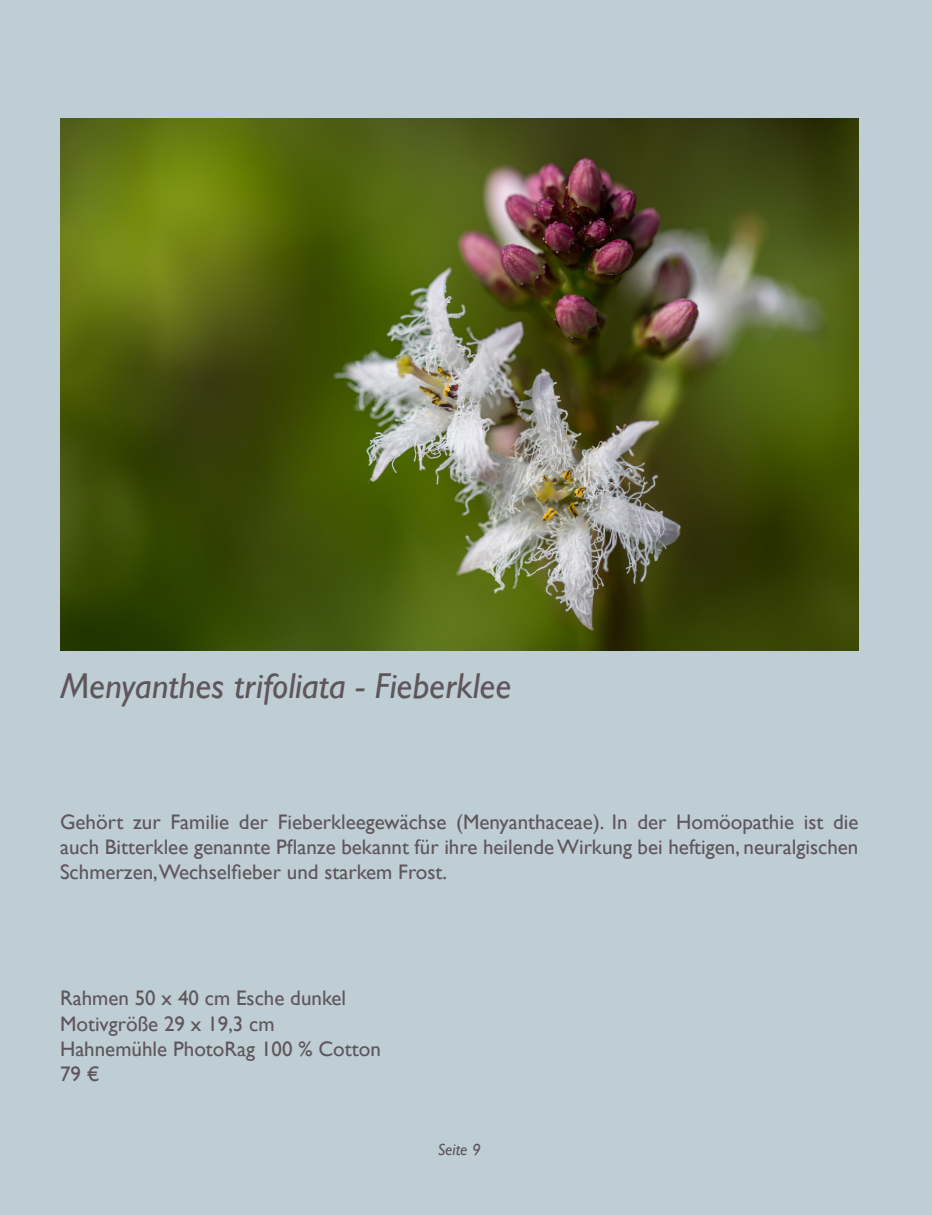
<style>
.page{position:relative;width:932px;height:1215px;background:#bfcdd4}
.page>*{position:absolute;margin:0;border:0;box-sizing:border-box;transform-origin:0 0}
.t1{font:italic 36px "Gill Sans";color:#5d565b}
.t2{font:21px/25.2px "Gill Sans";color:#5d565b;text-align:justify}
.t3{font:italic 16.5px "Gill Sans";color:#5d565b}
</style>
<div class="page">
<img style="left:60px;top:118px;width:798px;height:533px">
<h1 class="t1" style="left:60px;top:666px;width:452px">Menyanthes trifoliata - Fieberklee</h1>
<p class="t2" style="left:60px;top:809px;width:800px">Gehört zur Familie der Fieberkleegewächse (Menyanthaceae). In der Homöopathie ist die auch Bitterklee genannte Pflanze bekannt für ihre heilende Wirkung bei heftigen, neuralgischen Schmerzen,Wechselfieber und starkem Frost.</p>
<p class="t2" style="left:60px;top:986px;width:322px;text-align:left">Rahmen 50 x 40 cm Esche dunkel<br>Motivgröße 29 x 19,3 cm<br>Hahnemühle PhotoRag 100 % Cotton<br>79 €</p>
<p class="t3" style="left:438px;top:1140px;width:44px">Seite 9</p>
</div>
